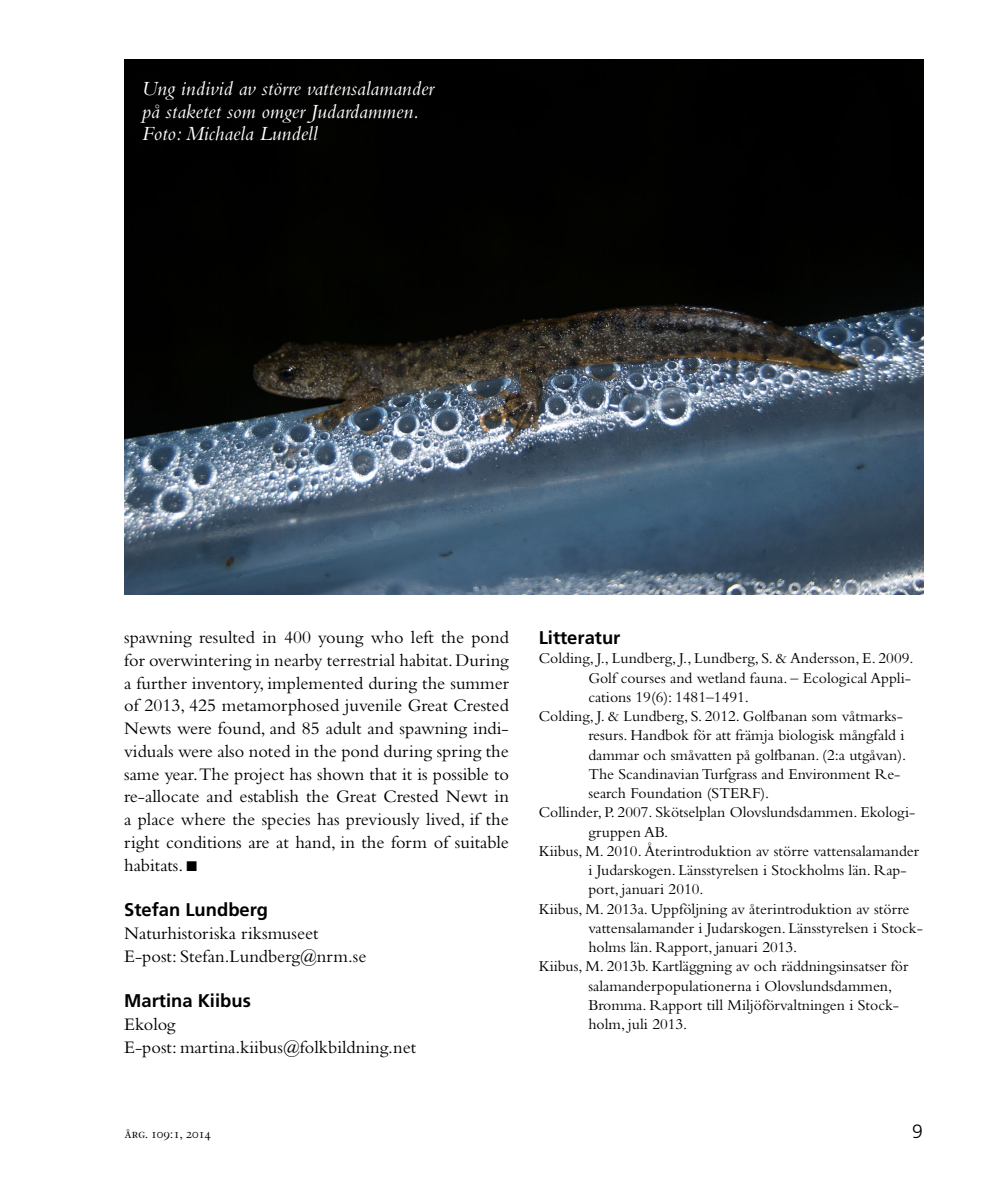
<style>
.page{position:relative;width:993px;height:1191px;background:#fff}
.page>*{position:absolute;margin:0;border:0;box-sizing:border-box;transform-origin:0 0}
.t1{font:italic 21px/22.8px "Bembo";color:#fff}
.t2{font:300 19.25px "Frutiger LT Pro";color:#000}
.t3{font:18.38px/22.8px "Bembo";color:#000}
.t4{font:700 18.38px "Frutiger LT Pro";color:#000}
.t5{font:15.75px "Bembo";color:#000}
.t6{font:14px "Bembo SC";letter-spacing:-.02em;color:#000}
</style>
<div class="page">
<img style="left:124px;top:60px;width:799px;height:534px">
<h1 class="t1" style="left:142px;top:76px;width:293px">Ung individ av större vattensalamander på staketet som omger Judardammen.<br>Foto: Michaela Lundell</h1>
<p class="t3" style="left:124px;top:625px;width:386px;text-align:justify">spawning resulted in 400 young who left the pond for overwintering in nearby terrestrial habitat. During a further inventory, implemented during the summer of 2013, 425 metamorphosed juvenile Great Crested Newts were found, and 85 adult and spawning indi&shy;viduals were also noted in the pond during spring the same year.The project has shown that it is possible to re-allocate and establish the Great Crested Newt in a place where the species has previously lived, if the right conditions are at hand, in the form of suitable habitats. ■</p>
<p class="t4" style="left:124px;top:899px;width:145px">Stefan Lundberg</p>
<p class="t3" style="left:124px;top:921px;width:244px">Naturhistoriska riksmuseet<br>E-post: Stefan.Lundberg@nrm.se</p>
<p class="t4" style="left:124px;top:990px;width:128px">Martina Kiibus</p>
<p class="t3" style="left:124px;top:1012px;width:293px">Ekolog<br>E-post: martina.kiibus@folkbildning.net</p>
<p class="t4" style="left:538px;top:627px;width:83px">Litteratur</p>
<p class="t5" style="left:538px;top:649px;width:376px">Colding, J., Lundberg, J., Lundberg, S. &amp; Andersson, E. 2009.</p>
<p class="t5" style="left:588px;top:668px;width:324px">Golf courses and wetland fauna. – Ecological Appli-</p>
<p class="t5" style="left:588px;top:687px;width:162px">cations 19(6): 1481–1491.</p>
<p class="t5" style="left:538px;top:707px;width:365px">Colding, J. &amp; Lundberg, S. 2012. Golfbanan som våtmarks-</p>
<p class="t5" style="left:588px;top:726px;width:317px">resurs. Handbok för att främja biologisk mångfald i</p>
<p class="t5" style="left:588px;top:745px;width:319px">dammar och småvatten på golfbanan. (2:a utgåvan).</p>
<p class="t5" style="left:588px;top:764px;width:313px">The Scandinavian Turfgrass and Environment Re-</p>
<p class="t5" style="left:588px;top:784px;width:182px">search Foundation (STERF).</p>
<p class="t5" style="left:538px;top:803px;width:378px">Collinder, P. 2007. Skötselplan Olovslundsdammen. Ekologi-</p>
<p class="t5" style="left:588px;top:822px;width:81px">gruppen AB.</p>
<p class="t5" style="left:538px;top:841px;width:382px">Kiibus, M. 2010. Återintroduktion av större vattensalamander</p>
<p class="t5" style="left:588px;top:861px;width:320px">i Judarskogen. Länsstyrelsen i Stockholms län. Rap-</p>
<p class="t5" style="left:588px;top:880px;width:117px">port, januari 2010.</p>
<p class="t5" style="left:538px;top:899px;width:372px">Kiibus, M. 2013a. Uppföljning av återintroduktion av större</p>
<p class="t5" style="left:588px;top:918px;width:336px">vattensalamander i Judarskogen. Länsstyrelsen i Stock-</p>
<p class="t5" style="left:588px;top:938px;width:210px">holms län. Rapport, januari 2013.</p>
<p class="t5" style="left:538px;top:957px;width:371px">Kiibus, M. 2013b. Kartläggning av och räddningsinsatser för</p>
<p class="t5" style="left:588px;top:976px;width:305px">salamanderpopulationerna i Olovslundsdammen,</p>
<p class="t5" style="left:588px;top:995px;width:312px">Bromma. Rapport till Miljöförvaltningen i Stock-</p>
<p class="t5" style="left:588px;top:1015px;width:100px">holm, juli 2013.</p>
<p class="t6" style="left:125px;top:1126px;width:88px">årg. 109:1, 2014</p>
<p class="t2" style="left:911px;top:1120px;width:12px">9</p>
</div>
